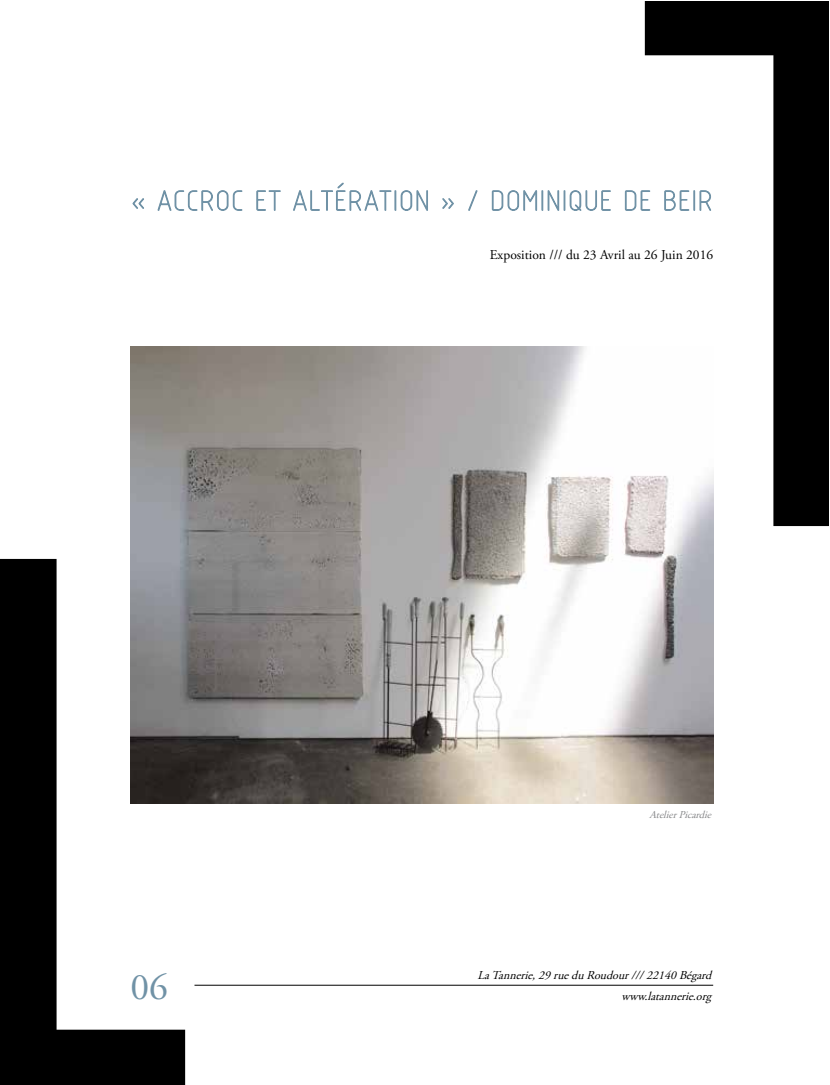
<style>
.page{position:relative;width:830px;height:1085px;background:#fff}
.page>*{position:absolute;margin:0;border:0;box-sizing:border-box;transform-origin:0 0}
.t1{font:37.5px "Adobe Garamond Pro";color:#7092a6}
.t2{font:13.5px "Adobe Garamond Pro";color:#000}
.t3{font:italic 12px/21px "Adobe Garamond Pro";color:#000;text-align:right}
.t4{font:italic 10.5px "Adobe Garamond Pro";color:#87888a}
</style>
<div class="page">
<img style="left:130px;top:347px;width:582px;height:456px">
<hr style="left:194px;top:984px;width:518px;height:1px;background:#000">
<svg style="left:132px;top:198px;width:12px;height:11px"></svg>
<svg style="left:157px;top:190px;width:85px;height:21px"></svg>
<svg style="left:256px;top:190px;width:25px;height:21px"></svg>
<svg style="left:293px;top:182px;width:98px;height:29px"></svg>
<div style="left:394px;top:190px;width:2px;height:21px;border:1px solid #7092a6"></div>
<svg style="left:400px;top:190px;width:28px;height:21px"></svg>
<svg style="left:442px;top:198px;width:12px;height:11px"></svg>
<svg style="left:468px;top:190px;width:9px;height:21px"></svg>
<svg style="left:491px;top:190px;width:46px;height:21px"></svg>
<div style="left:541px;top:190px;width:2px;height:21px;border:1px solid #7092a6"></div>
<svg style="left:547px;top:190px;width:12px;height:21px"></svg>
<div style="left:563px;top:190px;width:2px;height:21px;border:1px solid #7092a6"></div>
<svg style="left:569px;top:190px;width:41px;height:21px"></svg>
<svg style="left:624px;top:190px;width:20px;height:21px"></svg>
<svg style="left:644px;top:1px;width:184px;height:525px"></svg>
<svg style="left:0;top:559px;width:185px;height:525px"></svg>
<h1 class="t1" style="left:130px;top:964px;width:39px">06</h1>
<p class="t2" style="left:489px;top:247px;width:225px">Exposition /// du 23 Avril au 26 Juin 2016</p>
<p class="t4" style="left:649px;top:808px;width:67px">AtelierPicardie</p>
<p class="t3" style="left:477px;top:964px;width:239px">LaTannerie,29rueduRoudour///22140Bégard www.latannerie.org</p>
</div>
